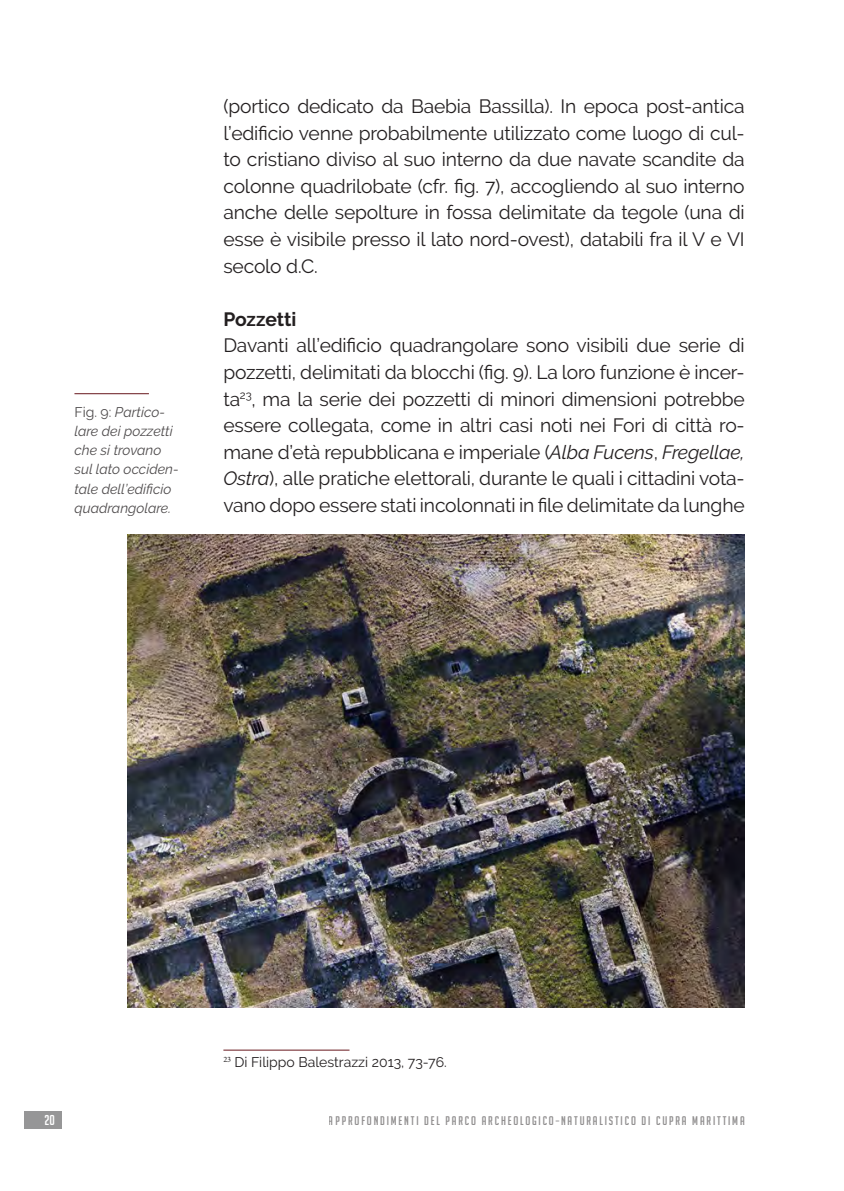
<style>
.page{position:relative;width:844px;height:1191px;background:#fff}
.page>*{position:absolute;margin:0;border:0;box-sizing:border-box;transform-origin:0 0}
.t1{font:19.25px/26.6px "Raleway";letter-spacing:-.01em;color:#231f20;text-align:justify}
.t2{font:700 19.25px "Raleway";letter-spacing:-.005em;color:#231f20}
.t3{font:italic 14px/19.2px "Raleway";color:#231f20}
.t4{font:14px "Raleway";color:#231f20}
.t5{font:14px "Big Noodle Titling";color:#fff}
.t6{font:12.25px "Big Noodle Titling";letter-spacing:.15em;color:#231f20}
.s1{font-style:normal}
.s2{font-style:italic}
</style>
<div class="page">
<div style="left:25px;top:1111px;width:37px;height:18px;background:#969697"></div>
<hr style="left:223px;top:1049px;width:126px;height:1px;background:#68171d">
<hr style="left:74px;top:393px;width:75px;height:1px;background:#68171d">
<img style="left:127px;top:535px;width:617px;height:472px">
<p class="t3" style="left:74px;top:402px;width:106px"><span class="s1">Fig. 9:</span> Partico&shy;lare dei pozzetti che si trovano sul lato occiden&shy;tale dell’edificio quadrangolare.</p>
<p class="t1" style="left:223px;top:93px;width:522px">(portico dedicato da Baebia Bassilla). In epoca post-antica l’edificio venne probabilmente utilizzato come luogo di cul&shy;to cristiano diviso al suo interno da due navate scandite da colonne quadrilobate (cfr. fig. 7), accogliendo al suo interno anche delle sepolture in fossa delimitate da tegole (una di esse è visibile presso il lato nord-ovest), databili fra il V e VI secolo d.C.</p>
<p class="t2" style="left:223px;top:308px;width:75px">Pozzetti</p>
<p class="t1" style="left:223px;top:332px;width:522px">Davanti all’edificio quadrangolare sono visibili due serie di pozzetti, delimitati da blocchi (fig. 9). La loro funzione è incer&shy;ta<sup>23</sup>, ma la serie dei pozzetti di minori dimensioni potrebbe essere collegata, come in altri casi noti nei Fori di città ro&shy;mane d’età repubblicana e imperiale (<span class="s2">Alba Fucens</span>, <span class="s2">Fregellae, Ostra</span>), alle pratiche elettorali, durante le quali i cittadini vota&shy;vano dopo essere stati incolonnati in file delimitate da lunghe</p>
<p class="t4" style="left:223px;top:1053px;width:225px"><sup>23</sup> Di Filippo Balestrazzi 2013, 73-76.</p>
<p class="t5" style="left:44px;top:1112px;width:12px">20</p>
<p class="t6" style="left:329px;top:1113px;width:417px">APPROFONDIMENTI DEL PARCO ARCHEOLOGICO–NATURALISTICO DI CUPRA MARITTIMA</p>
</div>
